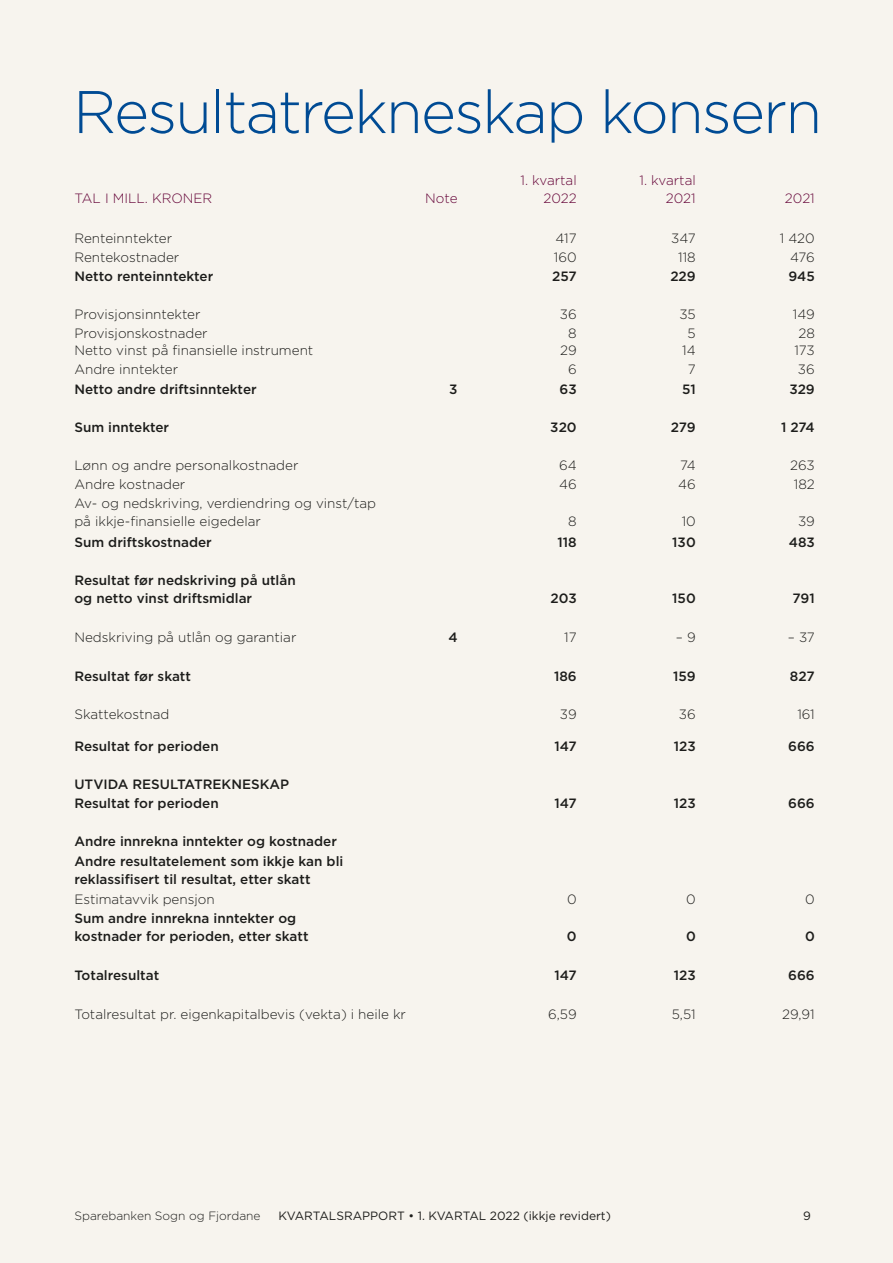
<style>
.page{position:relative;width:893px;height:1263px;background:#f7f4ee}
.page>*{position:absolute;margin:0;border:0;box-sizing:border-box;transform-origin:0 0}
.t1{font:300 60px "Gotham";letter-spacing:-.03em;color:#004b94}
.t2{font:500 13.5px "Gotham";color:#1d1d1b}
.t3{font:300 13.5px "Gotham";color:#1d1d1b}
.t4{font:300 13.5px "Gotham";color:#660539}
.t5{font:12px "Gotham";color:#1d1d1b}
.t6{font:300 12px "Gotham";color:#1d1d1b}
</style>
<div class="page">
<p class="t1" style="left:73px;top:74px;width:751px">Resultatrekneskap konsern</p>
<p class="t4" style="left:74px;top:190px;width:139px">TAL I MILL. KRONER</p>
<p class="t4" style="left:425px;top:190px;width:34px">Note</p>
<p class="t4" style="left:521px;top:172px;width:58px">1. kvartal</p>
<p class="t4" style="left:543px;top:190px;width:35px">2022</p>
<p class="t4" style="left:640px;top:172px;width:58px">1. kvartal</p>
<p class="t4" style="left:666px;top:190px;width:31px">2021</p>
<p class="t4" style="left:785px;top:190px;width:31px">2021</p>
<p class="t3" style="left:74px;top:229px;width:99px">Renteinntekter</p>
<p class="t3" style="left:556px;top:229px;width:23px">417</p>
<p class="t3" style="left:671px;top:229px;width:26px">347</p>
<p class="t3" style="left:780px;top:229px;width:37px">1 420</p>
<p class="t3" style="left:74px;top:248px;width:106px">Rentekostnader</p>
<p class="t3" style="left:554px;top:248px;width:24px">160</p>
<p class="t3" style="left:678px;top:248px;width:19px">118</p>
<p class="t3" style="left:790px;top:248px;width:26px">476</p>
<p class="t2" style="left:74px;top:267px;width:140px">Netto renteinntekter</p>
<p class="t2" style="left:552px;top:267px;width:26px">257</p>
<p class="t2" style="left:670px;top:267px;width:27px">229</p>
<p class="t2" style="left:788px;top:267px;width:28px">945</p>
<p class="t3" style="left:74px;top:306px;width:128px">Provisjonsinntekter</p>
<p class="t3" style="left:560px;top:306px;width:18px">36</p>
<p class="t3" style="left:679px;top:306px;width:18px">35</p>
<p class="t3" style="left:793px;top:306px;width:24px">149</p>
<p class="t3" style="left:74px;top:325px;width:135px">Provisjonskostnader</p>
<p class="t3" style="left:568px;top:325px;width:10px">8</p>
<p class="t3" style="left:688px;top:325px;width:10px">5</p>
<p class="t3" style="left:798px;top:325px;width:18px">28</p>
<p class="t3" style="left:74px;top:342px;width:240px">Netto vinst på finansielle instrument</p>
<p class="t3" style="left:560px;top:342px;width:18px">29</p>
<p class="t3" style="left:682px;top:342px;width:15px">14</p>
<p class="t3" style="left:794px;top:342px;width:22px">173</p>
<p class="t3" style="left:74px;top:361px;width:105px">Andre inntekter</p>
<p class="t3" style="left:568px;top:361px;width:10px">6</p>
<p class="t3" style="left:688px;top:361px;width:9px">7</p>
<p class="t3" style="left:798px;top:361px;width:18px">36</p>
<p class="t2" style="left:74px;top:380px;width:184px">Netto andre driftsinntekter</p>
<p class="t2" style="left:449px;top:380px;width:10px">3</p>
<p class="t2" style="left:560px;top:380px;width:19px">63</p>
<p class="t2" style="left:682px;top:380px;width:15px">51</p>
<p class="t2" style="left:789px;top:380px;width:27px">329</p>
<p class="t2" style="left:74px;top:418px;width:96px">Sum inntekter</p>
<p class="t2" style="left:550px;top:418px;width:28px">320</p>
<p class="t2" style="left:671px;top:418px;width:27px">279</p>
<p class="t2" style="left:781px;top:418px;width:35px">1 274</p>
<p class="t3" style="left:74px;top:457px;width:225px">Lønn og andre personalkostnader</p>
<p class="t3" style="left:559px;top:457px;width:19px">64</p>
<p class="t3" style="left:680px;top:457px;width:17px">74</p>
<p class="t3" style="left:790px;top:457px;width:26px">263</p>
<p class="t3" style="left:74px;top:476px;width:112px">Andre kostnader</p>
<p class="t3" style="left:559px;top:476px;width:19px">46</p>
<p class="t3" style="left:678px;top:476px;width:19px">46</p>
<p class="t3" style="left:794px;top:476px;width:22px">182</p>
<p class="t3" style="left:74px;top:495px;width:303px">Av- og nedskriving, verdiendring og vinst/tap</p>
<p class="t3" style="left:74px;top:513px;width:188px">på ikkje-finansielle eigedelar</p>
<p class="t3" style="left:568px;top:513px;width:10px">8</p>
<p class="t3" style="left:682px;top:513px;width:16px">10</p>
<p class="t3" style="left:798px;top:513px;width:18px">39</p>
<p class="t2" style="left:74px;top:533px;width:139px">Sum driftskostnader</p>
<p class="t2" style="left:557px;top:533px;width:21px">118</p>
<p class="t2" style="left:672px;top:533px;width:25px">130</p>
<p class="t2" style="left:789px;top:533px;width:28px">483</p>
<p class="t2" style="left:74px;top:571px;width:223px">Resultat før nedskriving på utlån</p>
<p class="t2" style="left:74px;top:589px;width:179px">og netto vinst driftsmidlar</p>
<p class="t2" style="left:550px;top:589px;width:28px">203</p>
<p class="t2" style="left:672px;top:589px;width:25px">150</p>
<p class="t2" style="left:793px;top:589px;width:24px">791</p>
<p class="t3" style="left:74px;top:629px;width:224px">Nedskriving på utlån og garantiar</p>
<p class="t2" style="left:448px;top:629px;width:11px">4</p>
<p class="t3" style="left:564px;top:629px;width:14px">17</p>
<p class="t3" style="left:676px;top:629px;width:21px">– 9</p>
<p class="t3" style="left:788px;top:629px;width:28px">– 37</p>
<p class="t2" style="left:74px;top:667px;width:118px">Resultat før skatt</p>
<p class="t2" style="left:554px;top:667px;width:24px">186</p>
<p class="t2" style="left:673px;top:667px;width:24px">159</p>
<p class="t2" style="left:790px;top:667px;width:26px">827</p>
<p class="t3" style="left:74px;top:705px;width:96px">Skattekostnad</p>
<p class="t3" style="left:560px;top:705px;width:18px">39</p>
<p class="t3" style="left:679px;top:705px;width:18px">36</p>
<p class="t3" style="left:797px;top:705px;width:19px">161</p>
<p class="t2" style="left:74px;top:737px;width:146px">Resultat for perioden</p>
<p class="t2" style="left:554px;top:737px;width:24px">147</p>
<p class="t2" style="left:674px;top:737px;width:23px">123</p>
<p class="t2" style="left:788px;top:737px;width:28px">666</p>
<p class="t2" style="left:74px;top:775px;width:216px">UTVIDA RESULTATREKNESKAP</p>
<p class="t2" style="left:74px;top:794px;width:146px">Resultat for perioden</p>
<p class="t2" style="left:554px;top:794px;width:24px">147</p>
<p class="t2" style="left:674px;top:794px;width:23px">123</p>
<p class="t2" style="left:788px;top:794px;width:28px">666</p>
<p class="t2" style="left:74px;top:833px;width:264px">Andre innrekna inntekter og kostnader</p>
<p class="t2" style="left:74px;top:852px;width:270px">Andre resultatelement som ikkje kan bli</p>
<p class="t2" style="left:74px;top:870px;width:238px">reklassifisert til resultat, etter skatt</p>
<p class="t3" style="left:74px;top:890px;width:142px">Estimatavvik pensjon</p>
<p class="t3" style="left:567px;top:890px;width:11px">0</p>
<p class="t3" style="left:686px;top:890px;width:11px">0</p>
<p class="t3" style="left:805px;top:890px;width:11px">0</p>
<p class="t2" style="left:74px;top:909px;width:223px">Sum andre innrekna inntekter og</p>
<p class="t2" style="left:74px;top:927px;width:236px">kostnader for perioden, etter skatt</p>
<p class="t2" style="left:567px;top:927px;width:11px">0</p>
<p class="t2" style="left:686px;top:927px;width:11px">0</p>
<p class="t2" style="left:805px;top:927px;width:11px">0</p>
<p class="t2" style="left:74px;top:967px;width:86px">Totalresultat</p>
<p class="t2" style="left:554px;top:967px;width:24px">147</p>
<p class="t2" style="left:674px;top:967px;width:23px">123</p>
<p class="t2" style="left:788px;top:967px;width:28px">666</p>
<p class="t3" style="left:74px;top:1005px;width:333px">Totalresultat pr. eigenkapitalbevis (vekta) i heile kr</p>
<p class="t3" style="left:548px;top:1005px;width:30px">6,59</p>
<p class="t3" style="left:672px;top:1005px;width:25px">5,51</p>
<p class="t3" style="left:782px;top:1005px;width:34px">29,91</p>
<p class="t6" style="left:74px;top:1208px;width:188px">Sparebanken Sogn og Fjordane</p>
<p class="t5" style="left:279px;top:1208px;width:334px">KVARTALSRAPPORT • 1. KVARTAL 2022 (ikkje revidert)</p>
<p class="t5" style="left:803px;top:1208px;width:9px">9</p>
</div>
